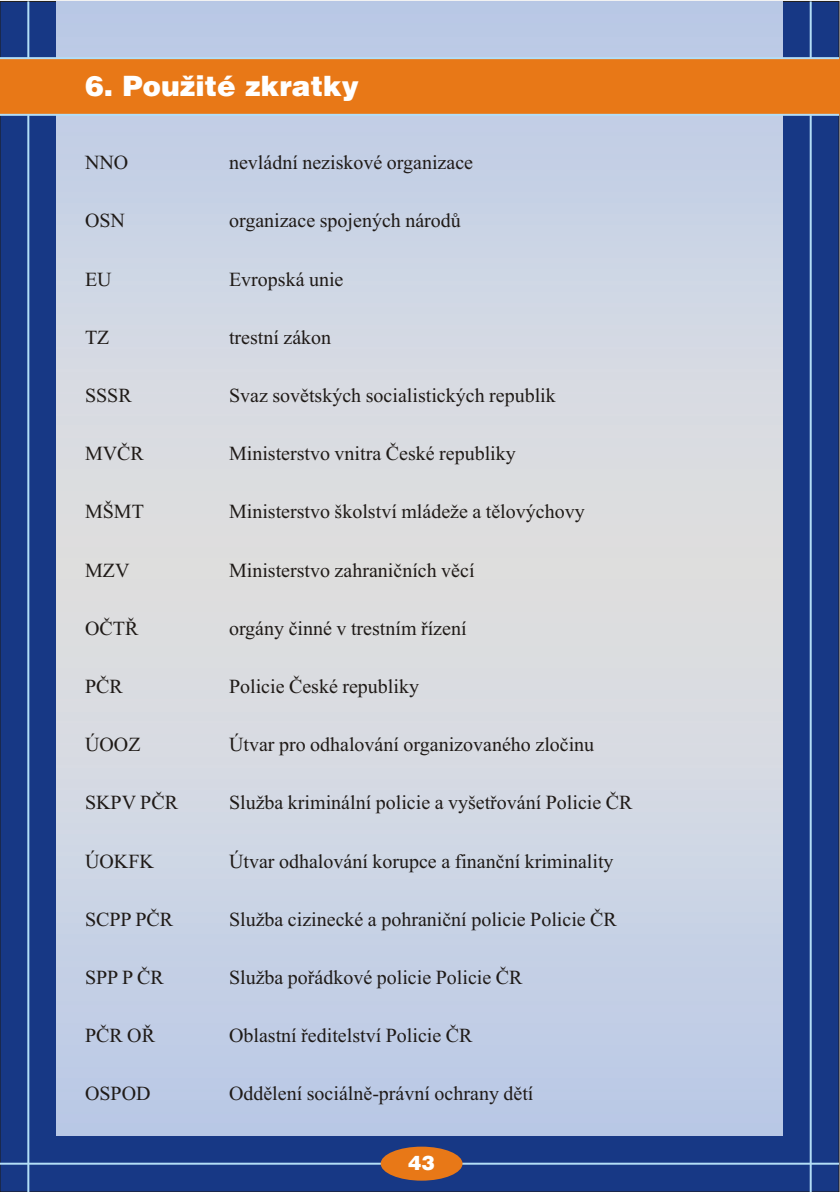
<style>
.page{position:relative;width:840px;height:1192px;background:#fff}
.page>*{position:absolute;margin:0;border:0;box-sizing:border-box;transform-origin:0 0}
.t1{font:900 28px "Switzerland";color:#fff}
.t2{font:20px "Times New Roman";color:#1f1a17}
.t3{font:900 20px "Switzerland";color:#fff}
</style>
<div class="page">
<div style="left:0;top:1px;width:839px;height:1191px;background:#173885;border:1px solid #1f1a17"></div>
<img style="left:57px;top:1px;width:725px;height:1134px">
<hr style="left:810px;top:1px;width:2px;height:1191px;background:#b3def7">
<hr style="left:0;top:1163px;width:839px;height:2px;background:#b3def7">
<svg style="left:381px;top:1147px;width:82px;height:34px"></svg>
<hr style="left:27px;top:1px;width:2px;height:1191px;background:#b3def7">
<div style="left:0;top:58px;width:839px;height:57px;background:#e87817"></div>
<hr style="left:0;top:114px;width:839px;height:2px;background:#b3def7">
<hr style="left:0;top:57px;width:839px;height:2px;background:#b3def7">
<h1 class="t1" style="left:85px;top:77px;width:275px">6. Použité zkratky</h1>
<p class="t2" style="left:85px;top:155px;width:45px">NNO</p>
<p class="t2" style="left:229px;top:155px;width:246px">nevládní neziskové organizace</p>
<p class="t2" style="left:85px;top:213px;width:41px">OSN</p>
<p class="t2" style="left:229px;top:213px;width:233px">organizace spojených národù</p>
<p class="t2" style="left:85px;top:272px;width:28px">EU</p>
<p class="t2" style="left:229px;top:272px;width:116px">Evropská unie</p>
<p class="t2" style="left:85px;top:330px;width:26px">TZ</p>
<p class="t2" style="left:229px;top:330px;width:104px">trestní zákon</p>
<p class="t2" style="left:85px;top:388px;width:48px">SSSR</p>
<p class="t2" style="left:229px;top:388px;width:328px">Svaz sovìtských socialistických republik</p>
<p class="t2" style="left:85px;top:446px;width:60px">MVÈR</p>
<p class="t2" style="left:229px;top:446px;width:288px">Ministerstvo vnitra Èeské republiky</p>
<p class="t2" style="left:85px;top:504px;width:60px">MŠMT</p>
<p class="t2" style="left:229px;top:504px;width:357px">Ministerstvo školství mládeže a tìlovýchovy</p>
<p class="t2" style="left:85px;top:563px;width:46px">MZV</p>
<p class="t2" style="left:229px;top:563px;width:247px">Ministerstvo zahranièních vìcí</p>
<p class="t2" style="left:85px;top:621px;width:55px">OÈTØ</p>
<p class="t2" style="left:229px;top:621px;width:239px">orgány èinné v trestním øízení</p>
<p class="t2" style="left:85px;top:679px;width:39px">PÈR</p>
<p class="t2" style="left:229px;top:679px;width:192px">Policie Èeské republiky</p>
<p class="t2" style="left:85px;top:737px;width:57px">ÚOOZ</p>
<p class="t2" style="left:229px;top:737px;width:367px">Útvar pro odhalování organizovaného zloèinu</p>
<p class="t2" style="left:85px;top:795px;width:95px">SKPV PÈR</p>
<p class="t2" style="left:229px;top:795px;width:405px">Služba kriminální policie a vyšetøování Policie ÈR</p>
<p class="t2" style="left:85px;top:854px;width:70px">ÚOKFK</p>
<p class="t2" style="left:229px;top:854px;width:386px">Útvar odhalování korupce a finanèní kriminality</p>
<p class="t2" style="left:85px;top:912px;width:90px">SCPP PÈR</p>
<p class="t2" style="left:229px;top:912px;width:389px">Služba cizinecké a pohranièní policie Policie ÈR</p>
<p class="t2" style="left:85px;top:970px;width:80px">SPP P ÈR</p>
<p class="t2" style="left:229px;top:970px;width:295px">Služba poøádkové policie Policie ÈR</p>
<p class="t2" style="left:85px;top:1028px;width:72px">PÈR OØ</p>
<p class="t2" style="left:229px;top:1028px;width:245px">Oblastní øeditelství Policie ÈR</p>
<p class="t2" style="left:85px;top:1086px;width:67px">OSPOD</p>
<p class="t2" style="left:229px;top:1086px;width:306px">Oddìlení sociálnì-právní ochrany dìtí</p>
<p class="t3" style="left:408px;top:1156px;width:28px">43</p>
</div>
